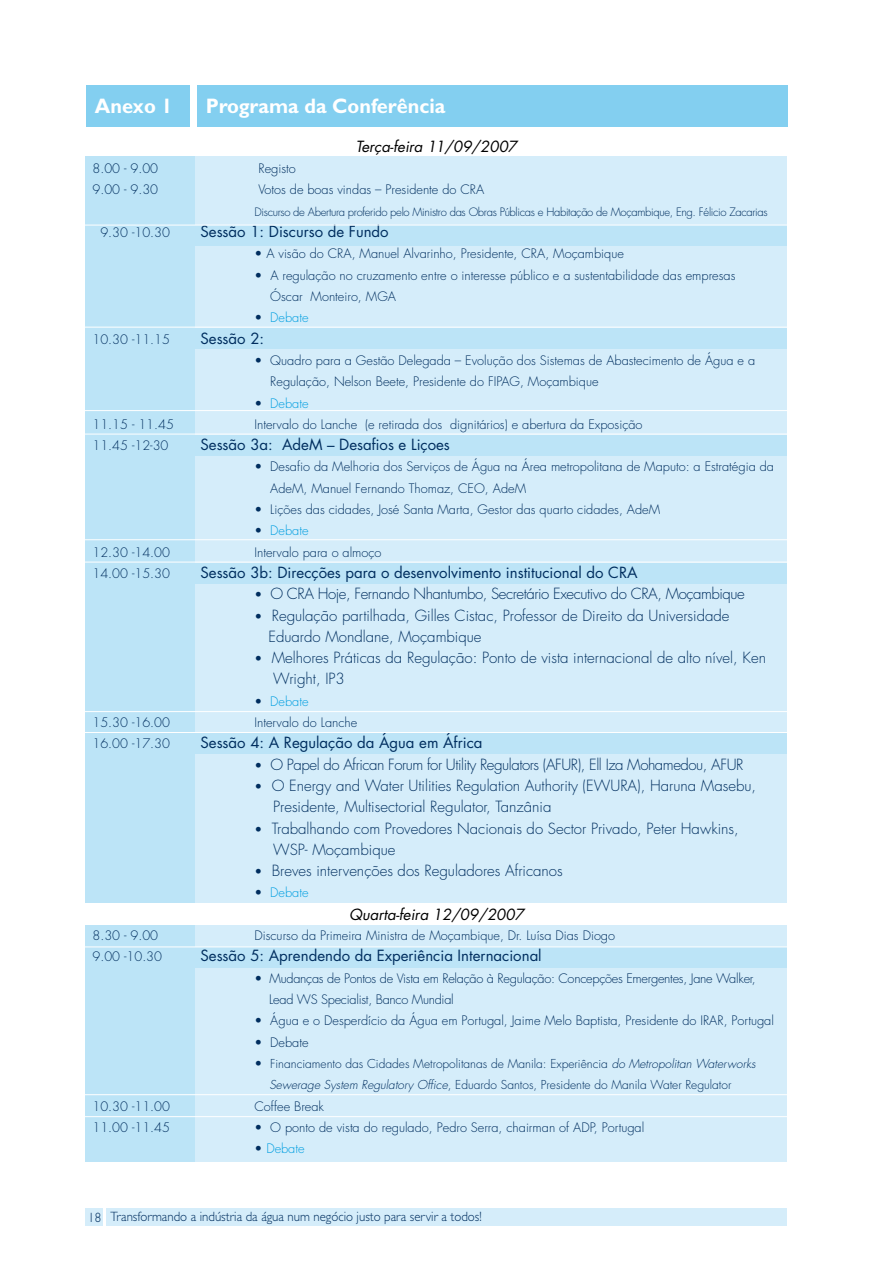
<style>
.page{position:relative;width:893px;height:1263px;background:#fff}
.page>*{position:absolute;margin:0;border:0;box-sizing:border-box;transform-origin:0 0}
.t1{font:700 21px "Gill Sans";color:#fff;scale:.95 1}
.t2{font:300 15px/21.3px "Futura";color:#002e5f}
.t3{font:15px "Futura";color:#002e5f}
.t4{font:300 15px "Futura";letter-spacing:-.03em;color:#002e5f}
.t5{font:italic 15px "Futura";color:#000}
.t6{font:300 13.5px "Gill Sans";color:#002e5f;scale:.95 1}
.t7{font:300 12.75px/21.3px "Futura";color:#002e5f}
.t8{font:300 12.75px/21.3px "Futura";letter-spacing:-.02em;color:#002e5f}
.t9{font:300 12.75px "Futura";color:#009ee0}
.t10{font:300 12px/21.3px "Futura";color:#002e5f}
.t11{font:300 11.25px "Futura";letter-spacing:-.03em;color:#002e5f}
.s1{color:#002e5f}
.s2{font-size:12.75px}
.s3{font-style:italic}
</style>
<div class="page">
<div style="left:85px;top:1208px;width:702px;height:17px;background:#d5edfa"></div>
<hr style="left:103px;top:1207px;width:3px;height:20px;background:#fff">
<div style="left:85px;top:156px;width:110px;height:1005px;background:#bce4f7"></div>
<div style="left:196px;top:156px;width:591px;height:1005px;background:#d5edfa"></div>
<div style="left:81px;top:903px;width:718px;height:22px;background:#fff"></div>
<div style="left:86px;top:85px;width:701px;height:41px;background:#83cff0"></div>
<div style="left:190px;top:81px;width:6px;height:49px;background:#fff"></div>
<div style="left:196px;top:947px;width:591px;height:21px;background:#bce4f7"></div>
<div style="left:196px;top:733px;width:591px;height:20px;background:#bce4f7"></div>
<div style="left:196px;top:563px;width:591px;height:20px;background:#bce4f7"></div>
<div style="left:196px;top:435px;width:591px;height:20px;background:#bce4f7"></div>
<div style="left:196px;top:328px;width:591px;height:20px;background:#bce4f7"></div>
<div style="left:196px;top:226px;width:591px;height:20px;background:#bce4f7"></div>
<hr style="left:75px;top:410px;width:720px;height:1px;background:#fff">
<hr style="left:74px;top:327px;width:723px;height:1px;background:#fff">
<hr style="left:74px;top:225px;width:723px;height:1px;background:#fff">
<hr style="left:75px;top:434px;width:720px;height:1px;background:#fff">
<hr style="left:75px;top:539px;width:720px;height:1px;background:#fff">
<hr style="left:75px;top:711px;width:720px;height:1px;background:#fff">
<hr style="left:75px;top:732px;width:720px;height:1px;background:#fff">
<hr style="left:75px;top:1094px;width:720px;height:1px;background:#fff">
<hr style="left:75px;top:946px;width:720px;height:1px;background:#fff">
<hr style="left:75px;top:562px;width:720px;height:1px;background:#fff">
<hr style="left:75px;top:1116px;width:720px;height:1px;background:#fff">
<p class="t1" style="left:95px;top:94px;width:83px">Anexo 1</p>
<p class="t1" style="left:206px;top:94px;width:254px">Programa da Conferência</p>
<p class="t5" style="left:356px;top:136px;width:163px">Terça-feira 11/09/2007</p>
<p class="t7" style="left:92px;top:158px;width:67px">8.00 - 9.00</p>
<p class="t7" style="left:258px;top:158px;width:39px">Registo</p>
<p class="t7" style="left:92px;top:179px;width:67px">9.00 - 9.30</p>
<p class="t7" style="left:258px;top:179px;width:227px">Votos de boas vindas – Presidente do CRA</p>
<p class="t11" style="left:254px;top:204px;width:515px">Discurso de Abertura proferido pelo Ministro das Obras Públicas e Habitação de Moçambique, Eng. Félicio Zacarias</p>
<p class="t7" style="left:100px;top:222px;width:71px">9.30 -10.30</p>
<p class="t3" style="left:200px;top:221px;width:190px">Sessão 1: Discurso de Fundo</p>
<p class="t7" style="left:254px;top:243px;width:371px">• A visão do CRA, Manuel Alvarinho, Presidente, CRA, Moçambique</p>
<p class="t7" style="left:270px;top:265px;width:467px;text-indent:-16px">• A regulação no cruzamento entre o interesse público e a sustentabilidade das empresas<br>Óscar Monteiro, MGA</p>
<p class="t9" style="left:254px;top:309px;width:56px"><span class="s1">•</span> Debate</p>
<p class="t7" style="left:92px;top:328px;width:79px">10.30 -11.15</p>
<p class="t3" style="left:200px;top:328px;width:65px">Sessão 2:</p>
<p class="t7" style="left:270px;top:350px;width:486px;text-indent:-16px">• Quadro para a Gestão Delegada – Evolução dos Sistemas de Abastecimento de Água e a<br>Regulação, Nelson Beete, Presidente do FIPAG, Moçambique</p>
<p class="t9" style="left:254px;top:395px;width:56px"><span class="s1">•</span> Debate</p>
<p class="t7" style="left:92px;top:414px;width:83px">11.15 - 11.45</p>
<p class="t7" style="left:254px;top:414px;width:390px">Intervalo do Lanche (e retirada dos dignitários) e abertura da Exposição</p>
<p class="t7" style="left:92px;top:435px;width:77px">11.45 -12-30</p>
<p class="t3" style="left:200px;top:434px;width:251px">Sessão 3a: AdeM – Desafios e Liçoes</p>
<p class="t7" style="left:270px;top:456px;width:505px;text-indent:-16px">• Desafio da Melhoria dos Serviços de Água na Área metropolitana de Maputo: a Estratégia da<br>AdeM, Manuel Fernando Thomaz, CEO, AdeM</p>
<p class="t7" style="left:254px;top:499px;width:407px">• Lições das cidades, José Santa Marta, Gestor das quarto cidades, AdeM</p>
<p class="t9" style="left:254px;top:522px;width:56px"><span class="s1">•</span> Debate</p>
<p class="t7" style="left:92px;top:541px;width:79px">12.30 -14.00</p>
<p class="t7" style="left:254px;top:541px;width:129px">Intervalo para o almoço</p>
<p class="t7" style="left:92px;top:563px;width:79px">14.00 -15.30</p>
<p class="t3" style="left:200px;top:562px;width:439px">Sessão 3b: Direcções para o desenvolvimento institucional do CRA</p>
<p class="t4" style="left:254px;top:584px;width:492px"><span class="s2">•</span> O CRA Hoje, Fernando Nhantumbo, Secretário Executivo do CRA, Moçambique</p>
<p class="t2" style="left:268px;top:605px;width:463px;text-indent:-14px"><span class="s2">•</span> Regulação partilhada, Gilles Cistac, Professor de Direito da Universidade<br>Eduardo Mondlane, Moçambique</p>
<p class="t2" style="left:273px;top:647px;width:494px;text-indent:-19px"><span class="s2">•</span> Melhores Práticas da Regulação: Ponto de vista internacional de alto nível, Ken<br>Wright, IP3</p>
<p class="t9" style="left:254px;top:693px;width:56px"><span class="s1">•</span> Debate</p>
<p class="t7" style="left:92px;top:712px;width:79px">15.30 -16.00</p>
<p class="t7" style="left:254px;top:712px;width:104px">Intervalo do Lanche</p>
<p class="t7" style="left:92px;top:733px;width:79px">16.00 -17.30</p>
<p class="t3" style="left:200px;top:732px;width:283px">Sessão 4: A Regulação da Água em África</p>
<p class="t4" style="left:254px;top:754px;width:490px"><span class="s2">•</span> O Papel do African Forum for Utility Regulators (AFUR), Ell Iza Mohamedou, AFUR</p>
<p class="t2" style="left:273px;top:775px;width:485px;text-indent:-19px"><span class="s2">•</span> O Energy and Water Utilities Regulation Authority (EWURA), Haruna Masebu,<br>Presidente, Multisectorial Regulator, Tanzânia</p>
<p class="t2" style="left:273px;top:818px;width:467px;text-indent:-19px"><span class="s2">•</span> Trabalhando com Provedores Nacionais do Sector Privado, Peter Hawkins,<br>WSP- Moçambique</p>
<p class="t2" style="left:254px;top:860px;width:310px"><span class="s2">•</span> Breves intervenções dos Reguladores Africanos</p>
<p class="t9" style="left:254px;top:885px;width:56px"><span class="s1">•</span> Debate</p>
<p class="t7" style="left:92px;top:925px;width:67px">8.30 - 9.00</p>
<p class="t7" style="left:254px;top:925px;width:362px">Discurso da Primeira Ministra de Moçambique, Dr. Luísa Dias Diogo</p>
<p class="t7" style="left:92px;top:946px;width:71px">9.00 -10.30</p>
<p class="t3" style="left:200px;top:945px;width:343px">Sessão 5: Aprendendo da Experiência Internacional</p>
<p class="t8" style="left:269px;top:967px;width:488px;text-indent:-15px">• Mudanças de Pontos de Vista em Relação à Regulação: Concepções Emergentes, Jane Walker,<br>Lead WS Specialist, Banco Mundial</p>
<p class="t7" style="left:254px;top:1010px;width:521px">• Água e o Desperdício da Água em Portugal, Jaime Melo Baptista, Presidente do IRAR, Portugal</p>
<p class="t7" style="left:254px;top:1031px;width:56px">• Debate</p>
<p class="t10" style="left:269px;top:1053px;width:488px;text-indent:-15px"><span class="s2">•</span> Financiamento das Cidades Metropolitanas de Manila: Experiência <span class="s3">do Metropolitan Waterworks<br>Sewerage System Regulatory Office</span>, Eduardo Santos, Presidente do Manila Water Regulator</p>
<p class="t7" style="left:92px;top:1095px;width:79px">10.30 -11.00</p>
<p class="t7" style="left:254px;top:1095px;width:71px">Coffee Break</p>
<p class="t7" style="left:92px;top:1117px;width:79px">11.00 -11.45</p>
<p class="t7" style="left:254px;top:1117px;width:391px">• O ponto de vista do regulado, Pedro Serra, chairman of ADP, Portugal</p>
<p class="t9" style="left:254px;top:1140px;width:52px"><span class="s1">•</span> Debate</p>
<p class="t5" style="left:349px;top:904px;width:176px">Quarta-feira 12/09/2007</p>
<p class="t6" style="left:88px;top:1210px;width:6px">18</p>
<p class="t6" style="left:111px;top:1208px;width:392px">Transformando a indústria da água num negócio justo para servir a todos!</p>
</div>
